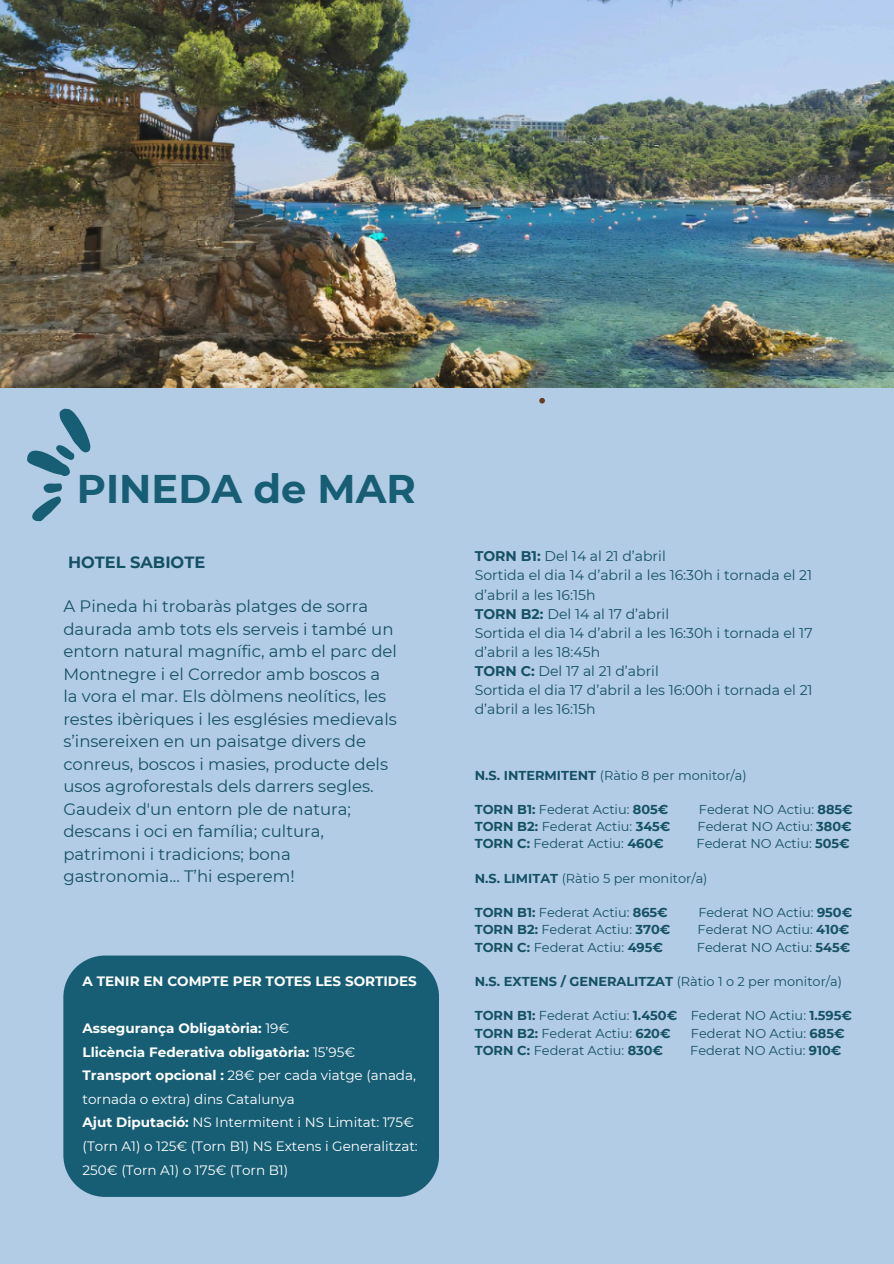
<style>
.page{position:relative;width:894px;height:1264px;background:#fff}
.page>*{position:absolute;margin:0;border:0;box-sizing:border-box;transform-origin:0 0}
.t1{font:700 39.9px "Montserrat";color:#175e74}
.t2{font:16.5px/22.5px "Montserrat";color:#155164}
.t3{font:700 16.2px "Montserrat";color:#155164}
.t4{font:13.95px/19.2px "Montserrat";color:#155164}
.t5{font:13.5px/23.7px "Montserrat";color:#fff}
.t6{font:700 13.5px "Montserrat";color:#fff}
.t7{font:12.9px "Montserrat";color:#155164}
.t8{font:700 12.9px "Montserrat";color:#155164}
.s1{font-weight:400}
.s2{font-weight:700}
</style>
<div class="page">
<div style="left:0;top:0;width:893px;height:1263px;background:#b2cce6"></div>
<svg style="left:539px;top:398px;width:5px;height:5px"></svg>
<svg style="left:27px;top:408px;width:64px;height:114px"></svg>
<img style="left:1px;top:0;width:892px;height:388px">
<div style="left:63px;top:955px;width:375px;height:241px;background:#175e74"></div>
<p class="t1" style="left:77px;top:464px;width:340px">PINEDA de MAR</p>
<p class="t3" style="left:68px;top:552px;width:139px">HOTEL SABIOTE</p>
<p class="t2" style="left:63px;top:595px;width:335px">A Pineda hi trobaràs platges de sorra daurada amb tots els serveis i també un entorn natural magnífic, amb el parc del Montnegre i el Corredor amb boscos a la vora el mar. Els dòlmens neolítics, les restes ibèriques i les esglésies medievals s’insereixen en un paisatge divers de conreus, boscos i masies, producte dels usos agroforestals dels darrers segles.<br>Gaudeix d'un entorn ple de natura; descans i oci en família; cultura, patrimoni i tradicions; bona gastronomia... T’hi esperem!</p>
<p class="t6" style="left:83px;top:972px;width:336px">A TENIR EN COMPTE PER TOTES LES SORTIDES</p>
<h1 class="t6" style="left:83px;top:1019px;width:208px">Assegurança Obligatòria: <span class="s1">19€</span></h1>
<h2 class="t6" style="left:83px;top:1043px;width:274px">Llicència Federativa obligatòria: <span class="s1">15’95€</span></h2>
<h3 class="t5" style="left:83px;top:1063px;width:335px"><span class="s2">Transport opcional :</span> 28€ per cada viatge (anada, tornada o extra) dins Catalunya</h3>
<h4 class="t5" style="left:83px;top:1110px;width:336px"><span class="s2">Ajut Diputació:</span> NS Intermitent i NS Limitat: 175€ (Torn A1) o 125€ (Torn B1) NS Extens i Generalitzat:<br>250€ (Torn A1) o 175€ (Torn B1)</h4>
<p class="t4" style="left:474px;top:546px;width:192px"><span class="s2">TORN B1:</span> Del 14 al 21 d’abril</p>
<p class="t4" style="left:474px;top:566px;width:339px">Sortida el dia 14 d’abril a les 16:30h i tornada el 21 d’abril a les 16:15h</p>
<p class="t4" style="left:474px;top:604px;width:196px"><span class="s2">TORN B2:</span> Del 14 al 17 d’abril</p>
<p class="t4" style="left:474px;top:623px;width:339px">Sortida el dia 14 d’abril a les 16:30h i tornada el 17 d’abril a les 18:45h</p>
<p class="t4" style="left:474px;top:661px;width:185px"><span class="s2">TORN C:</span> Del 17 al 21 d’abril</p>
<p class="t4" style="left:474px;top:680px;width:339px">Sortida el dia 17 d’abril a les 16:00h i tornada el 21 d’abril a les 16:15h</p>
<p class="t7" style="left:474px;top:767px;width:273px"><span class="s2">N.S. INTERMITENT</span> (Ràtio 8 per monitor/a)</p>
<p class="t7" style="left:474px;top:801px;width:195px"><span class="s2">TORN B1:</span> Federat Actiu: <span class="s2">805€</span></p>
<p class="t7" style="left:698px;top:801px;width:155px">Federat NO Actiu: <span class="s2">885€</span></p>
<p class="t7" style="left:474px;top:818px;width:197px"><span class="s2">TORN B2:</span> Federat Actiu: <span class="s2">345€</span></p>
<p class="t7" style="left:697px;top:818px;width:156px">Federat NO Actiu: <span class="s2">380€</span></p>
<p class="t7" style="left:474px;top:836px;width:190px"><span class="s2">TORN C:</span> Federat Actiu: <span class="s2">460€</span></p>
<p class="t7" style="left:696px;top:836px;width:155px">Federat NO Actiu: <span class="s2">505€</span></p>
<p class="t7" style="left:474px;top:870px;width:234px"><span class="s2">N.S. LIMITAT</span> (Ràtio 5 per monitor/a)</p>
<p class="t7" style="left:474px;top:904px;width:194px"><span class="s2">TORN B1:</span> Federat Actiu: <span class="s2">865€</span></p>
<p class="t7" style="left:698px;top:904px;width:155px">Federat NO Actiu: <span class="s2">950€</span></p>
<p class="t7" style="left:474px;top:922px;width:197px"><span class="s2">TORN B2:</span> Federat Actiu: <span class="s2">370€</span></p>
<p class="t7" style="left:697px;top:922px;width:153px">Federat NO Actiu: <span class="s2">410€</span></p>
<p class="t7" style="left:474px;top:939px;width:190px"><span class="s2">TORN C:</span> Federat Actiu: <span class="s2">495€</span></p>
<p class="t7" style="left:696px;top:939px;width:155px">Federat NO Actiu: <span class="s2">545€</span></p>
<p class="t8" style="left:474px;top:973px;width:368px">N.S. EXTENS / GENERALITZAT <span class="s1">(Ràtio 1 o 2 per monitor/a)</span></p>
<p class="t7" style="left:474px;top:1007px;width:378px"><span class="s2">TORN B1:</span> Federat Actiu: <span class="s2">1.450€</span> Federat NO Actiu: <span class="s2">1.595€</span></p>
<p class="t7" style="left:474px;top:1025px;width:197px"><span class="s2">TORN B2:</span> Federat Actiu: <span class="s2">620€</span></p>
<p class="t7" style="left:690px;top:1025px;width:155px">Federat NO Actiu: <span class="s2">685€</span></p>
<p class="t7" style="left:474px;top:1042px;width:190px"><span class="s2">TORN C:</span> Federat Actiu: <span class="s2">830€</span></p>
<p class="t7" style="left:690px;top:1042px;width:153px">Federat NO Actiu: <span class="s2">910€</span></p>
</div>
